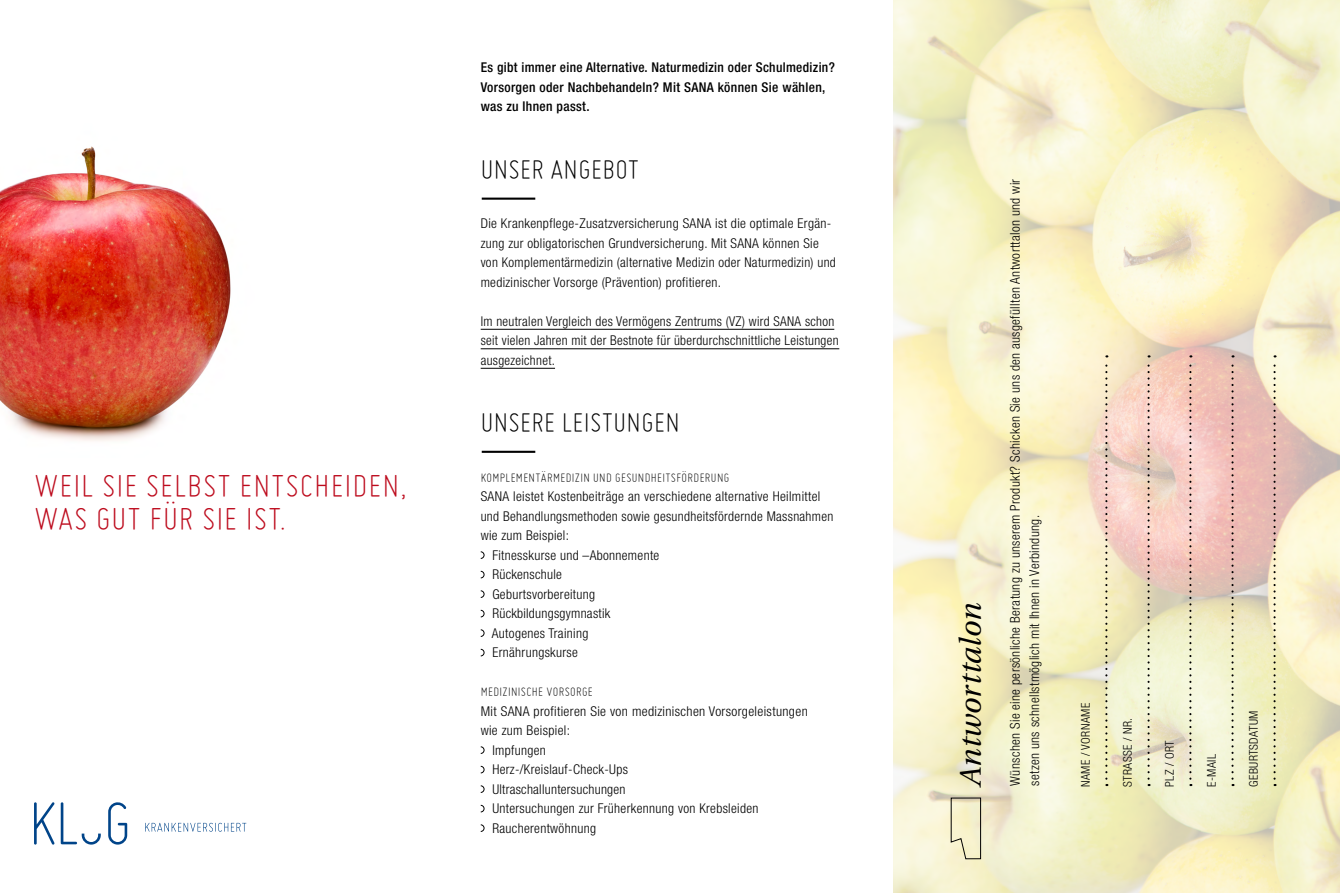
<style>
.page{position:relative;width:1340px;height:893px;background:#fff}
.page>*{position:absolute;margin:0;border:0;box-sizing:border-box;transform-origin:0 0}
.t1{font:300 35.25px/33.8px "Miso";letter-spacing:.025em;color:#bd0b1d}
.t2{font:300 30px "Miso";letter-spacing:.01em;color:#000}
.t3{font:italic 30px "Utopia";letter-spacing:.01em;color:#000}
.t4{font:300 condensed 13.5px/19.5px "Helvetica Neue";letter-spacing:.025em;color:#000}
.t5{font:500 condensed 13.5px/19.5px "Helvetica Neue";letter-spacing:.025em;color:#000}
.t6{font:300 13.5px "Miso";letter-spacing:.025em;color:#000}
.t7{font:300 condensed 12px "Helvetica Neue";letter-spacing:.03em;color:#000}
</style>
<div class="page">
<img style="left:893px;top:0;width:446px;height:893px">
<svg style="left:950px;top:798px;width:31px;height:61px;background:#e1dbb9"></svg>
<svg style="left:1105px;top:355px;width:2px;height:431px"></svg>
<svg style="left:1147px;top:355px;width:2px;height:431px"></svg>
<svg style="left:1189px;top:355px;width:2px;height:431px"></svg>
<svg style="left:1231px;top:355px;width:2px;height:431px"></svg>
<svg style="left:1273px;top:355px;width:2px;height:431px"></svg>
<img style="left:0;top:146px;width:231px;height:295px">
<svg style="left:145px;top:823px;width:101px;height:9px"></svg>
<svg style="left:34px;top:802px;width:21px;height:43px"></svg>
<svg style="left:108px;top:802px;width:19px;height:43px"></svg>
<svg style="left:61px;top:802px;width:40px;height:43px"></svg>
<hr style="left:480px;top:329px;width:354px;height:1px;background:#000">
<hr style="left:480px;top:348px;width:359px;height:1px;background:#000">
<hr style="left:480px;top:368px;width:75px;height:1px;background:#000">
<svg style="left:480px;top:551px;width:4px;height:8px"></svg>
<svg style="left:480px;top:571px;width:4px;height:7px"></svg>
<svg style="left:480px;top:590px;width:4px;height:8px"></svg>
<svg style="left:480px;top:610px;width:4px;height:7px"></svg>
<svg style="left:480px;top:629px;width:4px;height:8px"></svg>
<svg style="left:480px;top:649px;width:4px;height:7px"></svg>
<svg style="left:480px;top:746px;width:4px;height:8px"></svg>
<svg style="left:480px;top:766px;width:4px;height:7px"></svg>
<svg style="left:480px;top:785px;width:4px;height:8px"></svg>
<svg style="left:480px;top:805px;width:4px;height:7px"></svg>
<svg style="left:480px;top:824px;width:4px;height:8px"></svg>
<hr style="left:482px;top:198px;width:53px;height:2px;background:#000">
<hr style="left:482px;top:451px;width:53px;height:2px;background:#000">
<h1 class="t1" style="left:34px;top:468px;width:374px">WEIL SIE SELBST ENTSCHEIDEN,<br>WAS GUT FÜR SIE IST.</h1>
<p class="t5" style="left:480px;top:57px;width:356px">Es gibt immer eine Alternative. Naturmedizin oder Schulmedizin?<br>Vorsorgen oder Nachbehandeln? Mit SANA können Sie wählen, was zu Ihnen passt.</p>
<h2 class="t2" style="left:480px;top:153px;width:160px">UNSER ANGEBOT</h2>
<p class="t4" style="left:480px;top:213px;width:357px">Die Krankenpflege-Zusatzversicherung SANA ist die optimale Ergän&shy;zung zur obligatorischen Grundversicherung. Mit SANA können Sie von Komplementärmedizin (alternative Medizin oder Naturmedizin) und medizinischer Vorsorge (Prävention) profitieren.</p>
<p class="t4" style="left:480px;top:311px;width:359px">Im neutralen Vergleich des Vermögens Zentrums (VZ) wird SANA schon seit vielen Jahren mit der Bestnote für überdurchschnittliche Leistungen ausgezeichnet.</p>
<h2 class="t2" style="left:480px;top:406px;width:13px">UNSERE</h2>
<h2 class="t2" style="left:561px;top:406px;width:13px">LEISTUNGEN</h2>
<p class="t6" style="left:480px;top:470px;width:250px">KOMPLEMENTÄRMEDIZIN UND GESUNDHEITSFÖRDERUNG</p>
<p class="t4" style="left:480px;top:486px;width:341px">SANA leistet Kostenbeiträge an verschiedene alternative Heilmittel</p>
<p class="t4" style="left:480px;top:506px;width:354px">und Behandlungsmethoden sowie gesundheitsfördernde Massnahmen</p>
<p class="t4" style="left:480px;top:525px;width:90px">wie zum Beispiel:</p>
<p class="t4" style="left:492px;top:545px;width:168px">Fitnesskurse und –Abonnemente</p>
<p class="t4" style="left:492px;top:564px;width:71px">Rückenschule</p>
<p class="t4" style="left:492px;top:584px;width:104px">Geburtsvorbereitung</p>
<p class="t4" style="left:492px;top:603px;width:119px">Rückbildungsgymnastik</p>
<p class="t4" style="left:492px;top:623px;width:98px">Autogenes Training</p>
<p class="t4" style="left:492px;top:642px;width:87px">Ernährungskurse</p>
<p class="t6" style="left:480px;top:684px;width:114px">MEDIZINISCHE VORSORGE</p>
<p class="t4" style="left:480px;top:701px;width:328px">Mit SANA profitieren Sie von medizinischen Vorsorgeleistungen</p>
<p class="t4" style="left:480px;top:720px;width:91px">wie zum Beispiel:</p>
<p class="t4" style="left:492px;top:740px;width:55px">Impfungen</p>
<p class="t4" style="left:492px;top:759px;width:137px">Herz-/Kreislauf-Check-Ups</p>
<p class="t4" style="left:492px;top:779px;width:135px">Ultraschalluntersuchungen</p>
<p class="t4" style="left:492px;top:798px;width:267px">Untersuchungen zur Früherkennung von Krebsleiden</p>
<p class="t4" style="left:492px;top:818px;width:105px">Raucherentwöhnung</p>
<h2 class="t3" style="left:954px;top:786px;width:185px;rotate:-90deg">Antworttalon</h2>
<p class="t4" style="left:1005px;top:786px;width:608px;rotate:-90deg">Wünschen Sie eine persönliche Beratung zu unserem Produkt? Schicken Sie uns den ausgefüllten Antworttalon und wir setzen uns schnellstmöglich mit Ihnen in Verbindung.</p>
<p class="t7" style="left:1078px;top:787px;width:84px;rotate:-90deg">NAME / vorname</p>
<p class="t7" style="left:1120px;top:787px;width:70px;rotate:-90deg">STRASSE / NR.</p>
<p class="t7" style="left:1162px;top:787px;width:48px;rotate:-90deg">PLZ / ORT</p>
<p class="t7" style="left:1204px;top:787px;width:34px;rotate:-90deg">E-Mail</p>
<p class="t7" style="left:1246px;top:787px;width:76px;rotate:-90deg">geburtsdatum</p>
</div>
